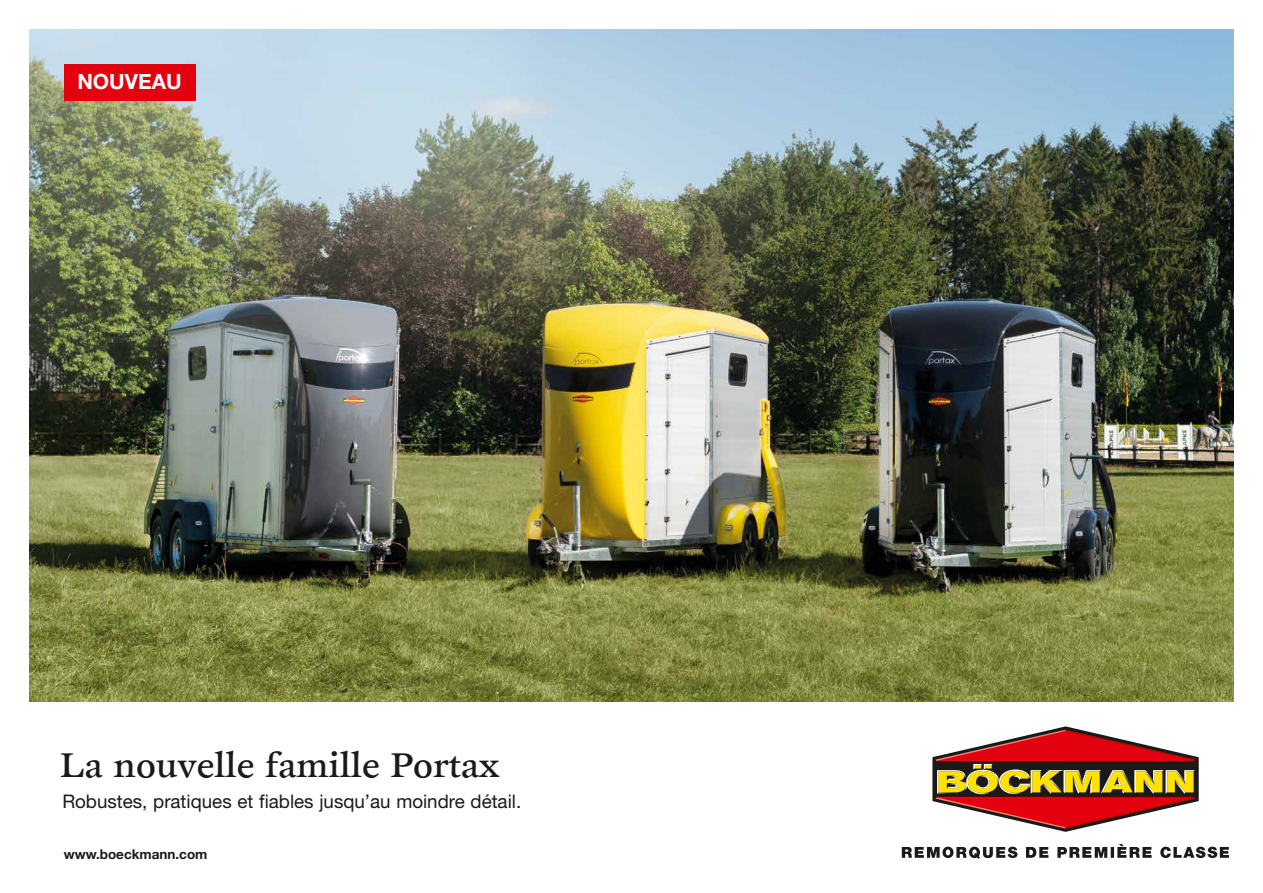
<style>
.page{position:relative;width:1263px;height:893px;background:#fff}
.page>*{position:absolute;margin:0;border:0;box-sizing:border-box;transform-origin:0 0}
.t1{font:36px "Clifford Six Offc";color:#1a1a18}
.t2{font:700 21px "Helvetica Neue LT Std";color:#fff}
.t3{font:18.75px "Helvetica Neue LT Std";color:#1a1a18}
.t4{font:700 13.5px "Helvetica Neue LT Std";color:#1a1a18}
</style>
<div class="page">
<img style="left:30px;top:30px;width:1203px;height:672px">
<div style="left:64px;top:64px;width:131px;height:36px;background:#e3000f"></div>
<svg style="left:902px;top:844px;width:327px;height:15px"></svg>
<svg style="left:932px;top:726px;width:267px;height:106px"></svg>
<p class="t2" style="left:77px;top:69px;width:106px">NOUVEAU</p>
<h1 class="t1" style="left:60px;top:746px;width:441px">La nouvelle famille Portax</h1>
<p class="t3" style="left:62px;top:790px;width:460px">Robustes, pratiques et fiables jusqu’au moindre détail.</p>
<p class="t4" style="left:64px;top:846px;width:145px">www.boeckmann.com</p>
</div>
